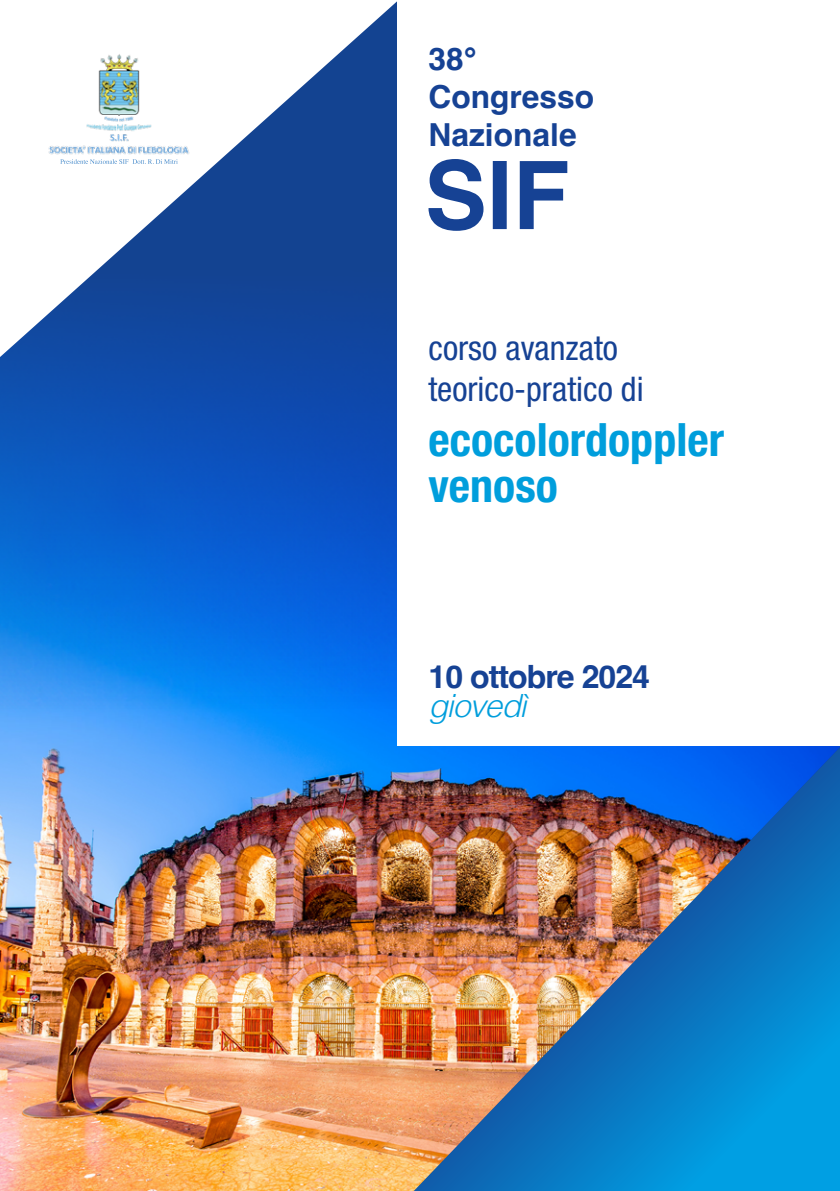
<style>
.page{position:relative;width:840px;height:1191px;background:#fff}
.page>*{position:absolute;margin:0;border:0;box-sizing:border-box;transform-origin:0 0}
.t1{font:700 condensed 46px/46px "Helvetica Neue LT Pro";color:#009edc}
.t2{font:condensed 34px/40.8px "Helvetica Neue LT Pro";color:#164294}
.t3{font:700 32px "Helvetica";letter-spacing:-.03em;color:#164294}
.t4{font:italic 300 32px "Helvetica";letter-spacing:-.03em;color:#009edc}
.t5{font:700 31.8px/38px "Helvetica";color:#164294}
</style>
<div class="page">
<img style="left:0;top:1px;width:839px;height:1190px">
<div style="left:397px;top:0;width:442px;height:745px;background:#fff"></div>
<svg style="left:428px;top:159px;width:139px;height:72px"></svg>
<img style="left:45px;top:46px;width:147px;height:114px">
<svg style="left:60px;top:159px;width:118px;height:5px"></svg>
<p class="t5" style="left:428px;top:43px;width:167px">38°<br>Congresso<br>Nazionale</p>
<p class="t2" style="left:428px;top:327px;width:216px">corso avanzato teorico-pratico di</p>
<h1 class="t1" style="left:428px;top:416px;width:297px">ecocolordoppler venoso</h1>
<p class="t3" style="left:428px;top:657px;width:223px">10 ottobre 2024</p>
<p class="t4" style="left:428px;top:678px;width:99px">giovedì</p>
</div>
